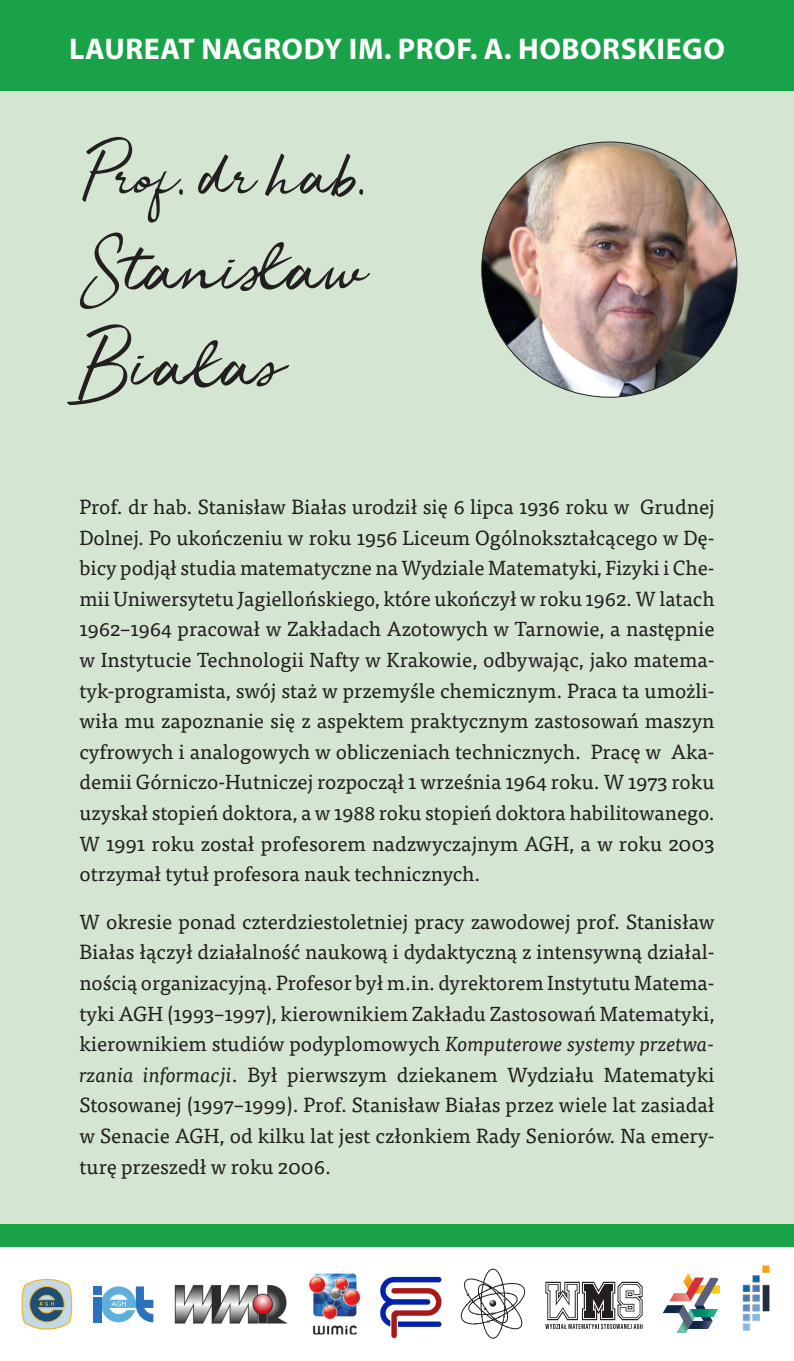
<style>
.page{position:relative;width:794px;height:1361px;background:#fff}
.page>*{position:absolute;margin:0;border:0;box-sizing:border-box;transform-origin:0 0}
.t1{font:64px/96px "Jelytta";letter-spacing:.01em;color:#231f20}
.t2{font:56px "Jelytta";letter-spacing:.01em;color:#231f20}
.t3{font:700 30px "Myriad Pro";letter-spacing:.02em;color:#fff}
.t4{font:20.4px/30.6px "Tisa Pro";color:#231f20;text-align:justify}
.s1{font-style:italic}
</style>
<div class="page">
<div style="left:0;top:0;width:794px;height:1230px;background:#d4e6d2"></div>
<div style="left:0;top:1224px;width:794px;height:23px;background:#1aa249"></div>
<img style="left:309px;top:1273px;width:51px;height:61px">
<svg style="left:380px;top:1277px;width:61px;height:61px"></svg>
<svg style="left:460px;top:1268px;width:66px;height:70px"></svg>
<svg style="left:663px;top:1273px;width:56px;height:60px"></svg>
<div style="left:93px;top:1296px;width:8px;height:26px;background:#2b72ba"></div>
<div style="left:93px;top:1286px;width:8px;height:8px;background:#2b72ba"></div>
<svg style="left:101px;top:1286px;width:52px;height:36px"></svg>
<svg style="left:22px;top:1279px;width:50px;height:50px;background:#a2afa7"></svg>
<img style="left:174px;top:1284px;width:114px;height:40px">
<svg style="left:545px;top:1281px;width:97px;height:48px"></svg>
<img style="left:742px;top:1265px;width:28px;height:66px">
<svg style="left:182px;top:358px;width:40px;height:22px"></svg>
<div style="left:0;top:0;width:794px;height:91px;background:#1aa249"></div>
<img style="left:482px;top:142px;width:255px;height:255px;border-radius:128px">
<svg style="left:252px;top:256px;width:40px;height:23px"></svg>
<h3 class="t3" style="left:69px;top:29px;width:657px">LAUREAT NAGRODY IM. PROF. A. HOBORSKIEGO</h3>
<h2 class="t2" style="left:79px;top:143px;width:286px">Prof. dr hab.</h2>
<h1 class="t1" style="left:79px;top:221px;width:290px">Stanislaw<br>Bialas</h1>
<p class="t4" style="left:79px;top:490px;width:637px">Prof. dr hab. Stanisław Białas urodził się 6 lipca 1936 roku w Grudnej Dolnej. Po ukończeniu w roku 1956 Liceum Ogólnokształcącego w Dę&shy;bicy podjął studia matematyczne na Wydziale Matematyki, Fizyki i Che&shy;mii Uniwersytetu Jagiellońskiego, które ukończył w roku 1962. W latach 1962–1964 pracował w Zakładach Azotowych w Tarnowie, a następnie w Instytucie Technologii Nafty w Krakowie, odbywając, jako matema&shy;tyk-programista, swój staż w przemyśle chemicznym. Praca ta umożli&shy;wiła mu zapoznanie się z aspektem praktycznym zastosowań maszyn cyfrowych i analogowych w obliczeniach technicznych. Pracę w Aka&shy;demii Górniczo-Hutniczej rozpoczął 1 września 1964 roku. W 1973 roku uzyskał stopień doktora, a w 1988 roku stopień doktora habilitowanego.<br>W 1991 roku został profesorem nadzwyczajnym AGH, a w roku 2003 otrzymał tytuł profesora nauk technicznych.</p>
<p class="t4" style="left:79px;top:905px;width:636px">W okresie ponad czterdziestoletniej pracy zawodowej prof. Stanisław Białas łączył działalność naukową i dydaktyczną z intensywną działal&shy;nością organizacyjną. Profesor był m.in. dyrektorem Instytutu Matema&shy;tyki AGH (1993–1997), kierownikiem Zakładu Zastosowań Matematyki, kierownikiem studiów podyplomowych <span class="s1">Komputerowe systemy przetwa&shy;rzania informacji</span>. Był pierwszym dziekanem Wydziału Matematyki Stosowanej (1997–1999). Prof. Stanisław Białas przez wiele lat zasiadał w Senacie AGH, od kilku lat jest członkiem Rady Seniorów. Na emery&shy;turę przeszedł w roku 2006.</p>
</div>
